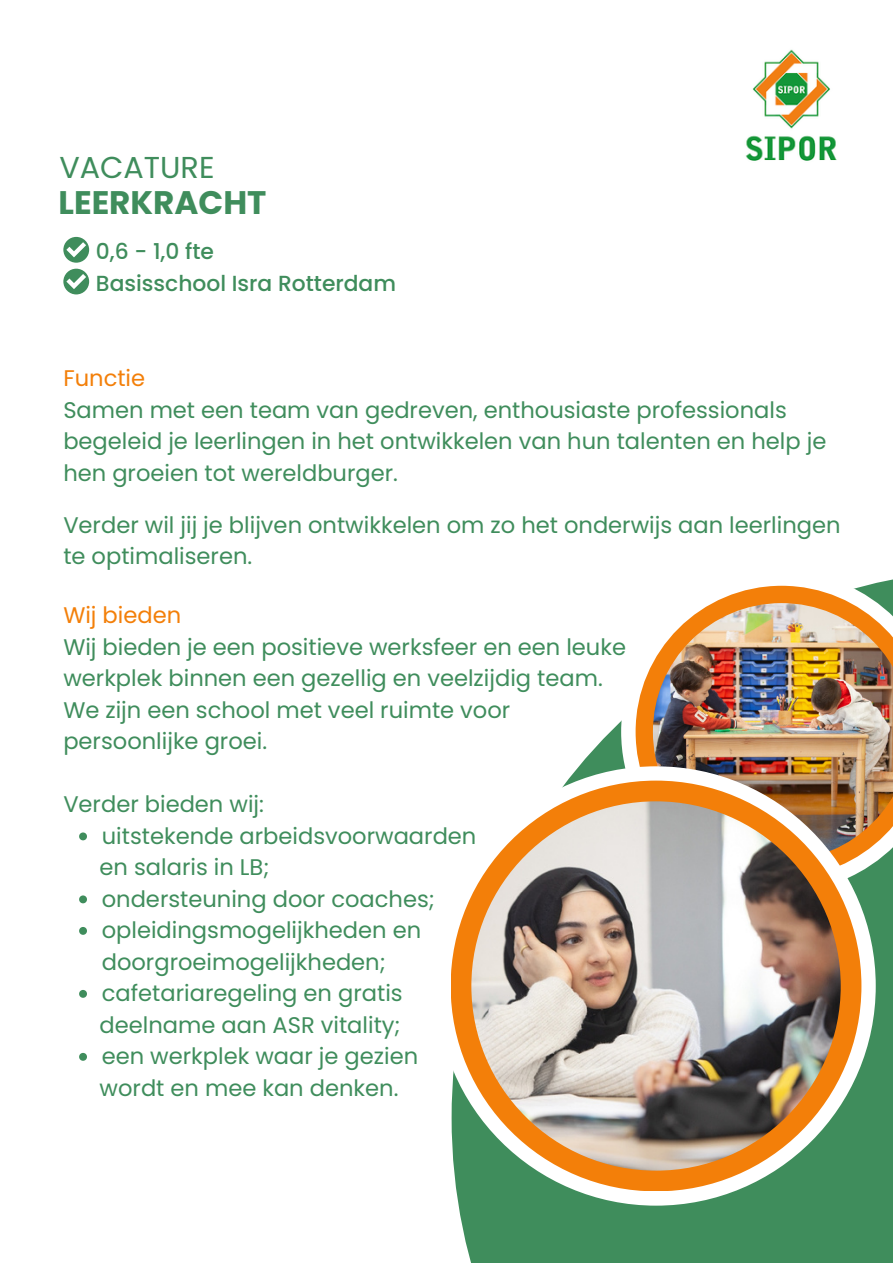
<style>
.page{position:relative;width:893px;height:1264px;background:#fff}
.page>*{position:absolute;margin:0;border:0;box-sizing:border-box;transform-origin:0 0}
.t1{font:700 32.55px "Poppins";color:#3f8d5c}
.t2{font:30.15px "Poppins";color:#3f8d5c}
.t3{font:22.65px/31.5px "Poppins";color:#3f8d5c}
.t4{font:22.65px "Poppins";color:#f37f09}
.t5{font:500 21.75px "Poppins";color:#3f8d5c}
</style>
<div class="page">
<svg style="left:451px;top:1071px;width:29px;height:191px;fill:#3f8d5c"></svg>
<svg style="left:480px;top:721px;width:412px;height:541px;fill:#3f8d5c"></svg>
<svg style="left:621px;top:579px;width:271px;height:313px"></svg>
<svg style="left:635px;top:585px;width:257px;height:292px"></svg>
<img style="left:653px;top:603px;width:239px;height:257px">
<div style="left:436px;top:766px;width:439px;height:439px;background:#fff;border-radius:50%"></div>
<div style="left:450px;top:780px;width:411px;height:411px;background:#f37f09;border-radius:50%"></div>
<img style="left:471px;top:801px;width:369px;height:369px;border-radius:50%">
<div style="left:63px;top:237px;width:26px;height:26px;background:#3f8d5c;border-radius:50%"></div>
<svg style="left:66px;top:242px;width:20px;height:15px"></svg>
<div style="left:63px;top:269px;width:26px;height:25px;background:#3f8d5c;border-radius:50%"></div>
<svg style="left:66px;top:274px;width:20px;height:15px"></svg>
<img style="left:745px;top:49px;width:92px;height:112px">
<svg style="left:79px;top:832px;width:8px;height:8px"></svg>
<svg style="left:79px;top:895px;width:8px;height:8px"></svg>
<svg style="left:79px;top:927px;width:8px;height:7px"></svg>
<svg style="left:79px;top:990px;width:8px;height:7px"></svg>
<svg style="left:79px;top:1052px;width:8px;height:8px"></svg>
<p class="t2" style="left:59px;top:146px;width:157px">VACATURE</p>
<p class="t1" style="left:58px;top:180px;width:209px">LEERKRACHT</p>
<p class="t5" style="left:96px;top:236px;width:119px">0,6 - 1,0 fte</p>
<p class="t5" style="left:96px;top:268px;width:301px">Basisschool Isra Rotterdam</p>
<p class="t4" style="left:63px;top:362px;width:83px">Functie</p>
<p class="t3" style="left:63px;top:394px;width:764px">Samen met een team van gedreven, enthousiaste professionals begeleid je leerlingen in het ontwikkelen van hun talenten en help je hen groeien tot wereldburger.</p>
<p class="t3" style="left:63px;top:509px;width:778px">Verder wil jij je blijven ontwikkelen om zo het onderwijs aan leerlingen te optimaliseren.</p>
<p class="t4" style="left:63px;top:599px;width:119px">Wij bieden</p>
<p class="t3" style="left:63px;top:631px;width:564px">Wij bieden je een positieve werksfeer en een leuke werkplek binnen een gezellig en veelzijdig team.</p>
<p class="t3" style="left:63px;top:694px;width:448px">We zijn een school met veel ruimte voor</p>
<p class="t3" style="left:63px;top:725px;width:205px">persoonlijke groei.</p>
<p class="t3" style="left:63px;top:788px;width:202px">Verder bieden wij:</p>
<p class="t3" style="left:100px;top:851px;width:171px">en salaris in LB;</p>
<p class="t3" style="left:102px;top:820px;width:376px">uitstekende arbeidsvoorwaarden</p>
<p class="t3" style="left:102px;top:883px;width:334px">ondersteuning door coaches;</p>
<p class="t3" style="left:102px;top:914px;width:321px">opleidingsmogelijkheden en doorgroeimogelijkheden;</p>
<p class="t3" style="left:102px;top:977px;width:302px">cafetariaregeling en gratis</p>
<p class="t3" style="left:102px;top:1040px;width:318px">een werkplek waar je gezien</p>
<p class="t3" style="left:100px;top:1008px;width:302px">deelname aan ASR vitality;</p>
<p class="t3" style="left:100px;top:1071px;width:300px">wordt en mee kan denken.</p>
</div>
